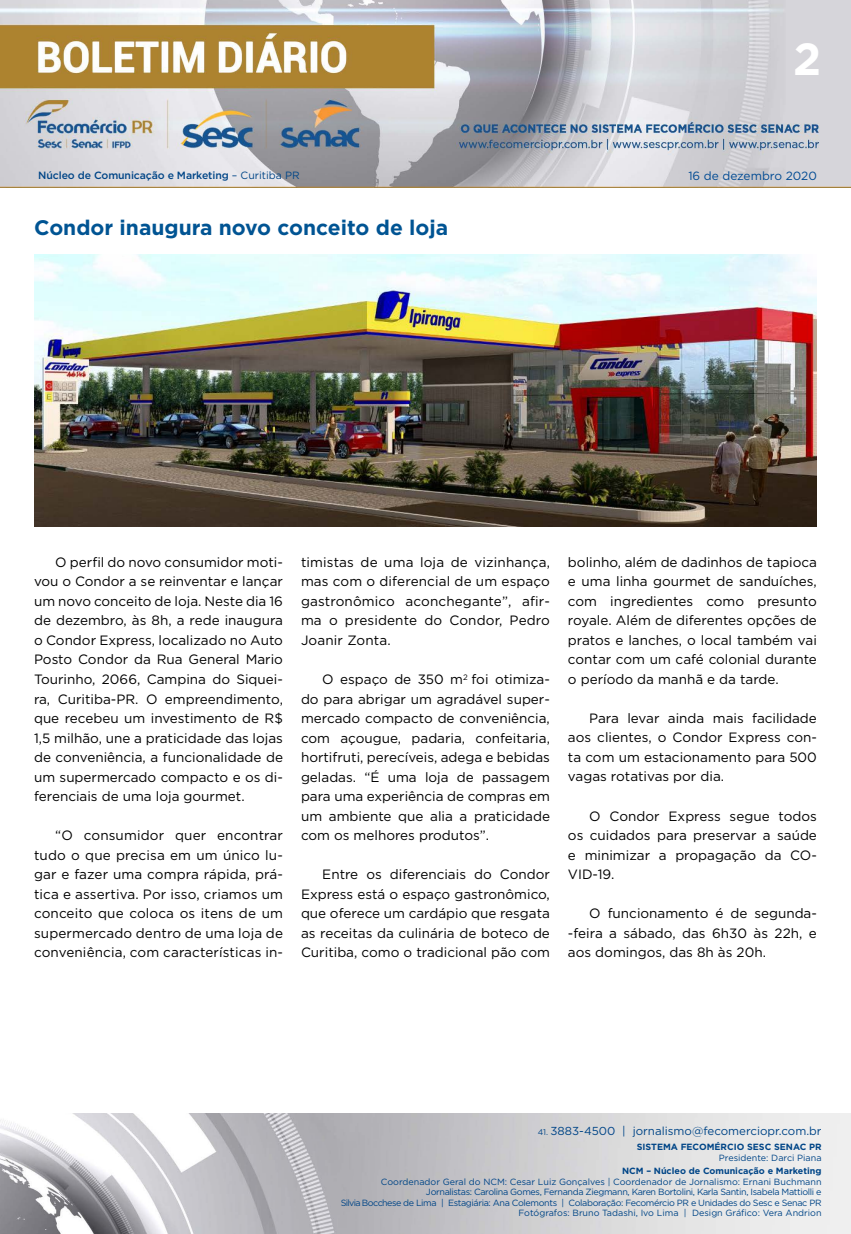
<style>
.page{position:relative;width:851px;height:1234px;background:#fff}
.page>*{position:absolute;margin:0;border:0;box-sizing:border-box;transform-origin:0 0}
.t1{font:700 45px "Gotham";color:#fff}
.t2{font:700 21px "Gotham";color:#005493}
.t3{font:13.5px/19.5px "Gotham";color:#000;text-align:justify}
.t4{font:11.85px "Gotham";color:#004a93}
.t5{font:11.55px "Gotham";color:#004587}
.t6{font:500 10.5px "Gotham";letter-spacing:-.01em;color:#004587}
.t7{font:9px/10.5px "Gotham";letter-spacing:-.04em;color:#004587;text-align:right}
.t8{font:700 9px "Gotham";color:#004587}
.t9{font:9px "Gotham";color:#004587}
.s1{font-weight:400}
.s2{font-size:8.25px}
</style>
<div class="page">
<img style="left:0;top:0;width:850px;height:188px">
<img style="left:0;top:1113px;width:850px;height:120px">
<img style="left:34px;top:255px;width:782px;height:271px">
<h1 class="t1" style="left:793px;top:29px;width:30px">2</h1>
<p class="t6" style="left:38px;top:168px;width:263px">Núcleo de Comunicação e Marketing <span class="s1">– Curitiba PR</span></p>
<p class="t4" style="left:688px;top:168px;width:130px">16 de dezembro 2020</p>
<h2 class="t2" style="left:34px;top:214px;width:415px">Condor inaugura novo conceito de loja</h2>
<p class="t3" style="left:34px;top:552px;width:250px;text-indent:21px">O perfil do novo consumidor moti&shy;vou o Condor a se reinventar e lançar um novo conceito de loja. Neste dia 16 de dezembro, às 8h, a rede inaugura o Condor Express, localizado no Auto Posto Condor da Rua General Mario Tourinho, 2066, Campina do Siquei&shy;ra, Curitiba-PR. O empreendimento, que recebeu um investimento de R$ 1,5 milhão, une a praticidade das lojas de conveniência, a funcionalidade de um supermercado compacto e os di&shy;ferenciais de uma loja gourmet.</p>
<p class="t3" style="left:34px;top:825px;width:250px;text-indent:21px">“O consumidor quer encontrar tudo o que precisa em um único lu&shy;gar e fazer uma compra rápida, prá&shy;tica e assertiva. Por isso, criamos um conceito que coloca os itens de um supermercado dentro de uma loja de conveniência, com características in-</p>
<p class="t3" style="left:301px;top:552px;width:250px">timistas de uma loja de vizinhança, mas com o diferencial de um espaço gastronômico aconchegante”, afir&shy;ma o presidente do Condor, Pedro Joanir Zonta.</p>
<p class="t3" style="left:301px;top:669px;width:250px;text-indent:21px">O espaço de 350 m<sup>2</sup> foi otimiza&shy;do para abrigar um agradável super&shy;mercado compacto de conveniência, com açougue, padaria, confeitaria, hortifruti, perecíveis, adega e bebidas geladas. “É uma loja de passagem para uma experiência de compras em um ambiente que alia a praticidade com os melhores produtos”.</p>
<p class="t3" style="left:301px;top:864px;width:250px;text-indent:21px">Entre os diferenciais do Condor Express está o espaço gastronômico, que oferece um cardápio que resgata as receitas da culinária de boteco de Curitiba, como o tradicional pão com</p>
<p class="t3" style="left:568px;top:552px;width:250px">bolinho, além de dadinhos de tapioca e uma linha gourmet de sanduíches, com ingredientes como presunto royale. Além de diferentes opções de pratos e lanches, o local também vai contar com um café colonial durante o período da manhã e da tarde.</p>
<p class="t3" style="left:568px;top:708px;width:250px;text-indent:21px">Para levar ainda mais facilidade aos clientes, o Condor Express con&shy;ta com um estacionamento para 500 vagas rotativas por dia.</p>
<p class="t3" style="left:568px;top:805px;width:250px;text-indent:21px">O Condor Express segue todos os cuidados para preservar a saúde e minimizar a propagação da CO-VID-19.</p>
<p class="t3" style="left:568px;top:903px;width:250px;text-indent:21px">O funcionamento é de segunda--feira a sábado, das 6h30 às 22h, e aos domingos, das 8h às 20h.</p>
<p class="t5" style="left:537px;top:1123px;width:285px"><span class="s2">41.</span> 3883-4500 | jornalismo@fecomerciopr.com.br</p>
<p class="t8" style="left:636px;top:1140px;width:186px">SISTEMA FECOMÉRCIO SESC SENAC PR</p>
<p class="t9" style="left:718px;top:1151px;width:104px">Presidente: Darci Piana</p>
<p class="t8" style="left:622px;top:1164px;width:201px">NCM – Núcleo de Comunicação e Marketing</p>
<p class="t7" style="left:341px;top:1175px;width:482px">Coordenador Geral do NCM: Cesar Luiz Gonçalves | Coordenador de Jornalismo: Ernani Buchmann Jornalistas: Carolina Gomes, Fernanda Ziegmann, Karen Bortolini, Karla Santin, Isabela Mattiolli e<br>Silvia Bocchese de Lima | Estagiária: Ana Colemonts | Colaboração: Fecomércio PR e Unidades do Sesc e Senac PR Fotógrafos: Bruno Tadashi, Ivo Lima | Design Gráfico: Vera Andrion</p>
</div>
